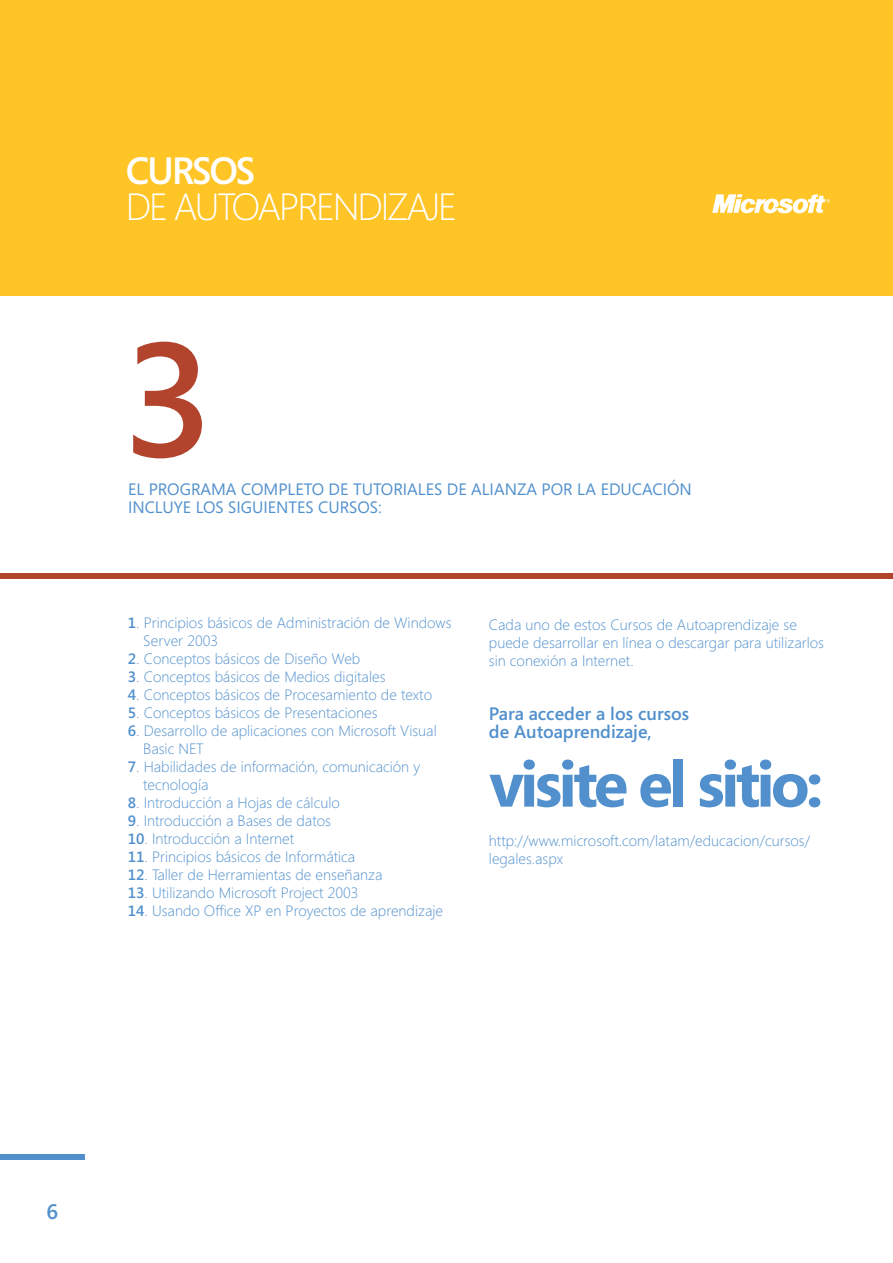
<style>
.page{position:relative;width:893px;height:1263px;background:#fff}
.page>*{position:absolute;margin:0;border:0;box-sizing:border-box;transform-origin:0 0}
.t1{font:600 161.4px "Segoe";color:#b2442e}
.t2{font:700 63.75px "Segoe";letter-spacing:-.06em;color:#5190cd}
.t3{font:300 37.95px "Segoe";letter-spacing:-.06em;color:#fff}
.t4{font:600 37.95px "Segoe";letter-spacing:-.06em;color:#fff}
.t5{font:600 21px "Segoe";color:#5190cd}
.t6{font:600 18px/18px "Segoe";color:#5190cd}
.t7{font:16.5px/18px "Segoe";color:#5190cd}
.t8{font:300 15px/18px "Segoe";color:#5190cd}
.s1{font-weight:600}
</style>
<div class="page">
<div style="left:0;top:0;width:893px;height:296px;background:#ffc426"></div>
<svg style="left:712px;top:194px;width:118px;height:20px"></svg>
<div style="left:0;top:573px;width:893px;height:6px;background:#b2442e"></div>
<div style="left:0;top:1154px;width:85px;height:5px;background:#5190cd"></div>
<h3 class="t4" style="left:126px;top:149px;width:131px">CURSOS</h3>
<h3 class="t3" style="left:126px;top:184px;width:333px">DE AUTOAPRENDIZAJE</h3>
<h1 class="t1" style="left:122px;top:307px;width:92px">3</h1>
<p class="t7" style="left:128px;top:480px;width:565px">EL PROGRAMA COMPLETO DE TUTORIALES DE ALIANZA POR LA EDUCACIÓN<br>INCLUYE LOS SIGUIENTES CURSOS:</p>
<p class="t8" style="left:143px;top:614px;width:310px;text-indent:-15px"><span class="s1">1</span>. Principios básicos de Administración de Windows<br>Server 2003</p>
<p class="t8" style="left:128px;top:650px;width:234px"><span class="s1">2</span>. Conceptos básicos de Diseño Web</p>
<p class="t8" style="left:128px;top:668px;width:259px"><span class="s1">3</span>. Conceptos básicos de Medios digitales</p>
<p class="t8" style="left:128px;top:686px;width:306px"><span class="s1">4</span>. Conceptos básicos de Procesamiento de texto</p>
<p class="t8" style="left:128px;top:704px;width:251px"><span class="s1">5</span>. Conceptos básicos de Presentaciones</p>
<p class="t8" style="left:143px;top:722px;width:295px;text-indent:-15px"><span class="s1">6</span>. Desarrollo de aplicaciones con Microsoft Visual<br>Basic NET</p>
<p class="t8" style="left:143px;top:758px;width:278px;text-indent:-15px"><span class="s1">7</span>. Habilidades de información, comunicación y tecnología</p>
<p class="t8" style="left:128px;top:794px;width:213px"><span class="s1">8</span>. Introducción a Hojas de cálculo</p>
<p class="t8" style="left:128px;top:812px;width:205px"><span class="s1">9</span>. Introducción a Bases de datos</p>
<p class="t8" style="left:128px;top:830px;width:168px"><span class="s1">10</span>. Introducción a Internet</p>
<p class="t8" style="left:128px;top:848px;width:229px"><span class="s1">11</span>. Principios básicos de Informática</p>
<p class="t8" style="left:128px;top:866px;width:256px"><span class="s1">12</span>. Taller de Herramientas de enseñanza</p>
<p class="t8" style="left:128px;top:884px;width:232px"><span class="s1">13</span>. Utilizando Microsoft Project 2003</p>
<p class="t8" style="left:128px;top:902px;width:317px"><span class="s1">14</span>. Usando Office XP en Proyectos de aprendizaje</p>
<p class="t8" style="left:489px;top:615px;width:337px">Cada uno de estos Cursos de Autoaprendizaje se puede desarrollar en línea o descargar para utilizarlos sin conexión a Internet.</p>
<p class="t6" style="left:489px;top:704px;width:202px">Para acceder a los cursos de Autoaprendizaje,</p>
<h2 class="t2" style="left:489px;top:748px;width:335px">visite el sitio:</h2>
<p class="t8" style="left:489px;top:831px;width:323px">http://www.microsoft.com/latam/educacion/cursos/ legales.aspx</p>
<h3 class="t5" style="left:47px;top:1200px;width:13px">6</h3>
</div>
